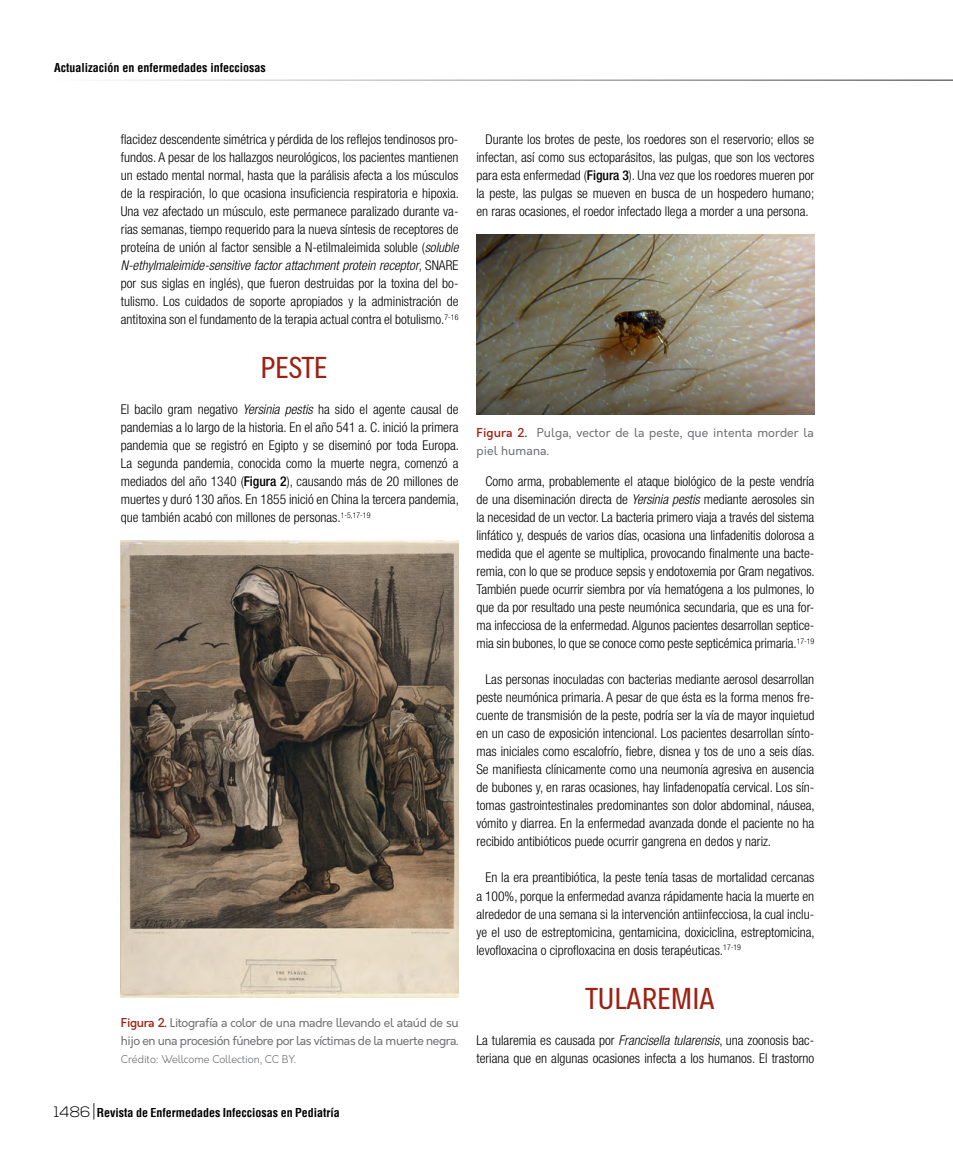
<style>
.page{position:relative;width:953px;height:1170px;background:#fff}
.page>*{position:absolute;margin:0;border:0;box-sizing:border-box;transform-origin:0 0}
.t1{font:27px "Decalotype";color:#9e2112}
.t2{font:300 condensed 13.5px/18px "Helvetica Neue";color:#000;text-align:justify}
.t3{font:12px/18px "Orkney";letter-spacing:-.03em;color:#6d6e71}
.t4{font:700 condensed 12px "Helvetica";color:#000}
.t5{font:12px/18px "Orkney";letter-spacing:.01em;color:#6d6e71}
.t6{font:300 10.5px "Orkney";color:#6d6e71}
.s1{font-style:italic}
.s2{font-weight:500}
.s3{font-weight:500;color:#9e2112}
.s4{font-family:"Nexa";font-weight:300;font-stretch:normal;font-size:15px}
</style>
<div class="page">
<img style="left:121px;top:540px;width:337px;height:457px">
<img style="left:476px;top:234px;width:338px;height:180px">
<svg style="left:93px;top:1103px;width:2px;height:16px"></svg>
<hr style="left:54px;top:79px;width:898px;height:2px;background:#6d6e71">
<p class="t4" style="left:54px;top:60px;width:213px">Actualización en enfermedades infecciosas</p>
<p class="t2" style="left:121px;top:130px;width:339px">flacidez descendente simétrica y pérdida de los reflejos tendinosos pro&shy;fundos. A pesar de los hallazgos neurológicos, los pacientes mantienen un estado mental normal, hasta que la parálisis afecta a los músculos de la respiración, lo que ocasiona insuficiencia respiratoria e hipoxia.<br>Una vez afectado un músculo, este permanece paralizado durante va&shy;rias semanas, tiempo requerido para la nueva síntesis de receptores de proteína de unión al factor sensible a N-etilmaleimida soluble (<span class="s1">soluble N-ethylmaleimide-sensitive factor attachment protein receptor</span>, SNARE por sus siglas en inglés), que fueron destruidas por la toxina del bo&shy;tulismo. Los cuidados de soporte apropiados y la administración de antitoxina son el fundamento de la terapia actual contra el botulismo.<sup>7-16</sup></p>
<h1 class="t1" style="left:260px;top:346px;width:69px">PESTE</h1>
<p class="t2" style="left:121px;top:400px;width:339px">El bacilo gram negativo <span class="s1">Yersinia pestis</span> ha sido el agente causal de pandemias a lo largo de la historia. En el año 541 a. C. inició la primera pandemia que se registró en Egipto y se diseminó por toda Europa.<br>La segunda pandemia, conocida como la muerte negra, comenzó a mediados del año 1340 (<span class="s2">Figura 2</span>), causando más de 20 millones de muertes y duró 130 años. En 1855 inició en China la tercera pandemia, que también acabó con millones de personas.<sup>1-5,17-19</sup></p>
<p class="t3" style="left:121px;top:1013px;width:339px"><span class="s3">Figura 2.</span> Litografía a color de una madre llevando el ataúd de su hijo en una procesión fúnebre por las víctimas de la muerte negra.</p>
<p class="t6" style="left:121px;top:1051px;width:176px">Crédito: Wellcome Collection, CC BY.</p>
<p class="t4" style="left:54px;top:1104px;width:287px"><span class="s4">1486</span> Revista de Enfermedades Infecciosas en Pediatría</p>
<p class="t2" style="left:476px;top:130px;width:339px;text-indent:9px">Durante los brotes de peste, los roedores son el reservorio; ellos se infectan, así como sus ectoparásitos, las pulgas, que son los vectores para esta enfermedad (<span class="s2">Figura 3</span>). Una vez que los roedores mueren por la peste, las pulgas se mueven en busca de un hospedero humano; en raras ocasiones, el roedor infectado llega a morder a una persona.</p>
<p class="t5" style="left:476px;top:423px;width:339px"><span class="s3">Figura 2.</span> Pulga, vector de la peste, que intenta morder la piel humana.</p>
<p class="t2" style="left:476px;top:472px;width:340px;text-indent:9px">Como arma, probablemente el ataque biológico de la peste vendría de una diseminación directa de <span class="s1">Yersinia pestis</span> mediante aerosoles sin la necesidad de un vector. La bacteria primero viaja a través del sistema linfático y, después de varios días, ocasiona una linfadenitis dolorosa a medida que el agente se multiplica, provocando finalmente una bacte&shy;remia, con lo que se produce sepsis y endotoxemia por Gram negativos.<br>También puede ocurrir siembra por vía hematógena a los pulmones, lo que da por resultado una peste neumónica secundaria, que es una for&shy;ma infecciosa de la enfermedad. Algunos pacientes desarrollan septice&shy;mia sin bubones, lo que se conoce como peste septicémica primaria.<sup>17-19</sup></p>
<p class="t2" style="left:476px;top:670px;width:340px;text-indent:9px">Las personas inoculadas con bacterias mediante aerosol desarrollan peste neumónica primaria. A pesar de que ésta es la forma menos fre&shy;cuente de transmisión de la peste, podría ser la vía de mayor inquietud en un caso de exposición intencional. Los pacientes desarrollan sínto&shy;mas iniciales como escalofrío, fiebre, disnea y tos de uno a seis días.<br>Se manifiesta clínicamente como una neumonía agresiva en ausencia de bubones y, en raras ocasiones, hay linfadenopatía cervical. Los sín&shy;tomas gastrointestinales predominantes son dolor abdominal, náusea, vómito y diarrea. En la enfermedad avanzada donde el paciente no ha recibido antibióticos puede ocurrir gangrena en dedos y nariz.</p>
<p class="t2" style="left:476px;top:868px;width:340px;text-indent:9px">En la era preantibiótica, la peste tenía tasas de mortalidad cercanas a 100%, porque la enfermedad avanza rápidamente hacia la muerte en alrededor de una semana si la intervención antiinfecciosa, la cual inclu&shy;ye el uso de estreptomicina, gentamicina, doxiciclina, estreptomicina, levofloxacina o ciprofloxacina en dosis terapéuticas.<sup>17-19</sup></p>
<h1 class="t1" style="left:585px;top:976px;width:131px">TULAREMIA</h1>
<p class="t2" style="left:476px;top:1030px;width:339px">La tularemia es causada por <span class="s1">Francisella tularensis</span>, una zoonosis bac&shy;teriana que en algunas ocasiones infecta a los humanos. El trastorno</p>
</div>
